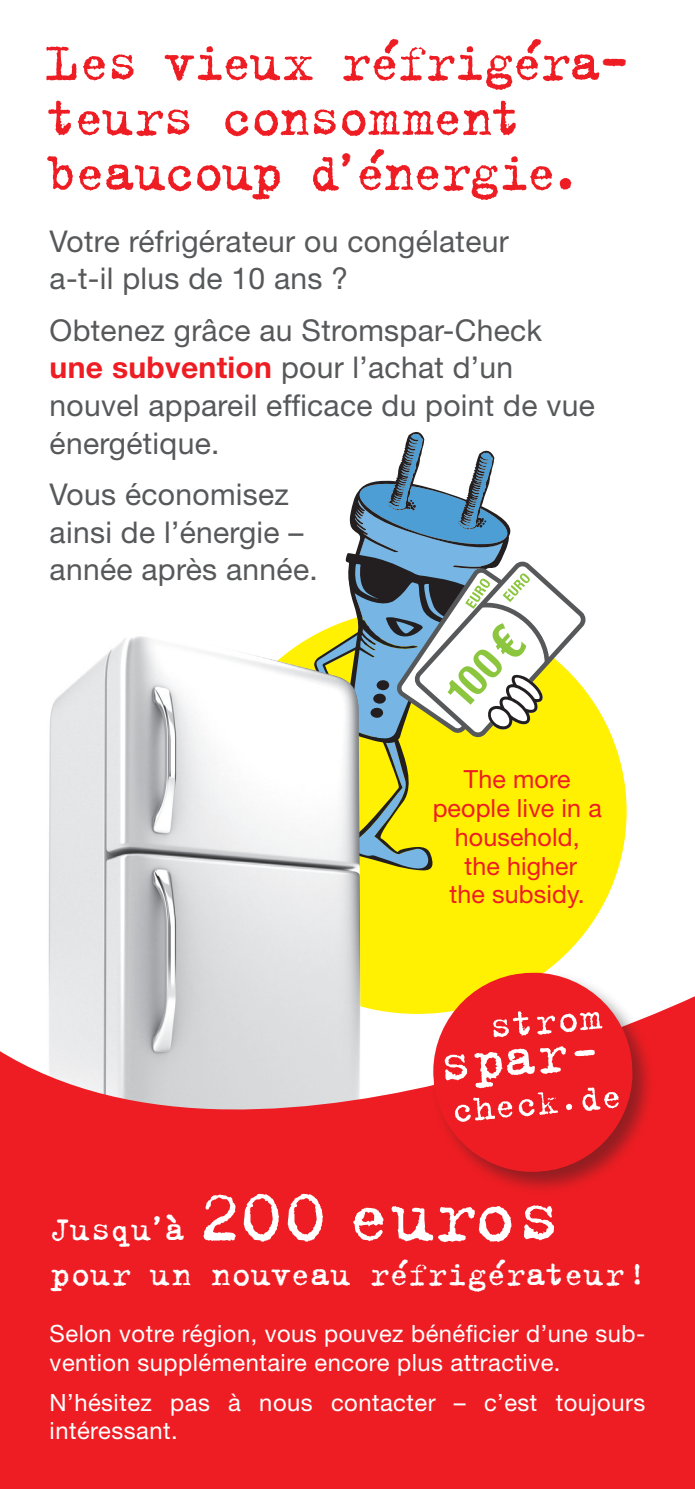
<style>
.page{position:relative;width:695px;height:1489px;background:#fff}
.page>*{position:absolute;margin:0;border:0;box-sizing:border-box;transform-origin:0 0}
.Fließtext{font:78.5px "Trixie Plain";letter-spacing:-.005em;color:#fff}
.Trixi{font:57.5px/55px "Trixie Plain";letter-spacing:-.045em;color:#ee1d23}
.Fließtext-2{font:36.5px "Trixie Plain";letter-spacing:-.01em;color:#fff}
.Copy{font:30px/37.5px "Helvetica Neue LT Std";letter-spacing:.01em;color:#57585a}
.Copy-2{font:25px/28.8px "Helvetica Neue LT Std";letter-spacing:.005em;color:#ee1d23;text-align:center}
.Zielgruppe{font:23.75px/28.8px "Helvetica Neue LT Std";letter-spacing:.02em;color:#fff}
.s1{font-size:45px}
.s2{font-size:52.5px}
.s3{font-weight:700;color:#ee1d23}
.s4{font-size:36.5px}
.s5{font-size:30px}
</style>
<div class="page">
<div style="left:208px;top:609px;width:418px;height:404px;background:#fff101;border-radius:50%"></div>
<img style="left:48px;top:636px;width:313px;height:350px">
<svg style="left:0;top:986px;width:694px;height:502px;background:#ec3c40"></svg>
<div style="left:430px;top:969px;width:226px;height:226px;background:#231f20;opacity:.45"></div>
<svg style="left:429px;top:968px;width:207px;height:208px;fill:#ee1d23"></svg>
<svg style="left:493px;top:1011px;width:36px;height:26px"></svg>
<svg style="left:537px;top:1011px;width:65px;height:23px"></svg>
<svg style="left:444px;top:1046px;width:174px;height:75px;background:#f1474c"></svg>
<svg style="left:220px;top:433px;width:370px;height:437px"></svg>
<p class="Trixi" style="left:46px;top:33px;width:582px">Les vieux réfrigéra&shy;teurs consomment beaucoup d<span class="s1">’</span>énergie<span class="s2">.</span></p>
<p class="Copy" style="left:50px;top:222px;width:460px">Votre réfrigérateur ou congélateur a-t-il plus de 10 ans ?</p>
<p class="Copy" style="left:50px;top:311px;width:546px">Obtenez grâce au Stromspar-Check <span class="s3">une subvention</span> pour l’achat d’un nouvel appareil efficace du point de vue énergétique.</p>
<p class="Copy" style="left:50px;top:475px;width:269px">Vous économisez ainsi de l’énergie – année après année.</p>
<p class="Copy-2" style="left:432px;top:764px;width:171px">The more people live in a household,</p>
<p class="Copy-2" style="left:449px;top:850px;width:137px">the higher the subsidy.</p>
<p class="Fließtext" style="left:50px;top:1164px;width:512px"><span class="s4">Jusqu</span><span class="s5">’</span><span class="s4">à</span> 200 euros</p>
<p class="Fließtext-2" style="left:50px;top:1249px;width:599px">pour un nouveau réfrigérateur!</p>
<p class="Zielgruppe" style="left:50px;top:1319px;width:597px">Selon votre région, vous pouvez bénéficier d’une sub&shy;vention supplémentaire encore plus attractive.</p>
<p class="Zielgruppe" style="left:50px;top:1387px;width:597px">N’hésitez pas à nous contacter – c’est toujours intéressant.</p>
</div>
